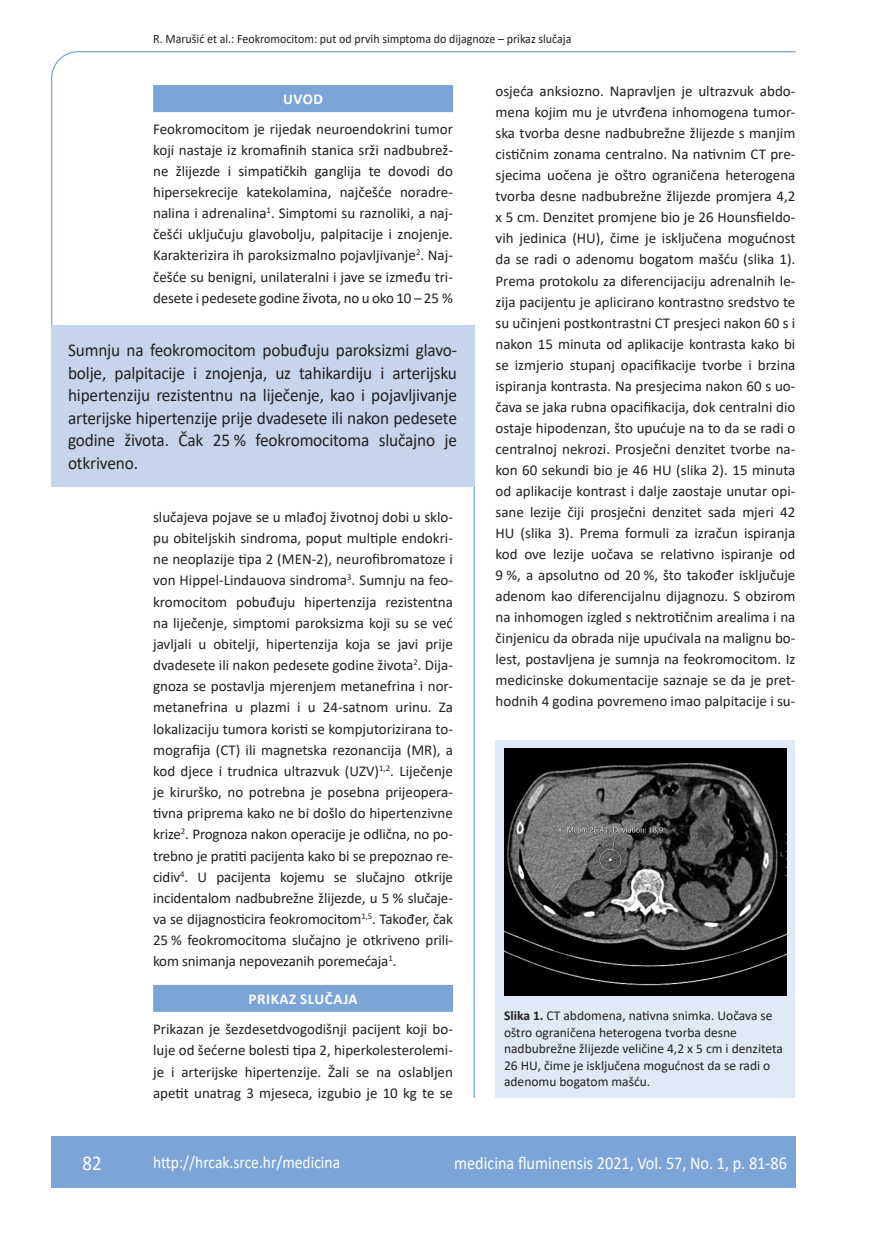
<style>
.page{position:relative;width:872px;height:1234px;background:#fff}
.page>*{position:absolute;margin:0;border:0;box-sizing:border-box;transform-origin:0 0}
.t1{font:21px "Calibri";color:#fff;scale:.9 1}
.anterfile{font:18px/22.5px "Calibri";letter-spacing:-.01em;color:#231f20;text-align:justify;scale:.96 1}
.t2{font:18px "Calibri";color:#fff;scale:.9 1}
.t3{font:17.25px "Calibri";color:#fff;scale:.9 1}
.osnovni_tekst{font:15px/21px "Calibri";letter-spacing:-.005em;color:#231f20;text-align:justify}
.naslov_ruler{font:700 15px "Calibri";letter-spacing:.04em;color:#fff}
.potpis_slika{font:13.5px/16.5px "Calibri";color:#231f20}
.glava{font:12.75px "Calibri";color:#231f20;scale:.94 1}
.s1{font-weight:700}
</style>
<div class="page">
<svg style="left:51px;top:51px;width:745px;height:275px"></svg>
<hr style="left:473px;top:487px;width:2px;height:610px;background:#7ca5d7">
<div style="left:51px;top:1135px;width:744px;height:51px;background:#7ca5d7"></div>
<div style="left:153px;top:85px;width:300px;height:27px;background:#7ca5d7"></div>
<div style="left:51px;top:325px;width:423px;height:161px;background:#c6d5ec"></div>
<div style="left:153px;top:984px;width:300px;height:27px;background:#7ca5d7"></div>
<div style="left:495px;top:739px;width:300px;height:358px;background:#e1e9f6"></div>
<img style="left:504px;top:748px;width:283px;height:247px">
<p class="glava" style="left:153px;top:29px;width:446px">R. Marušić et al.: Feokromocitom: put od prvih simptoma do dijagnoze – prikaz slučaja</p>
<p class="naslov_ruler" style="left:283px;top:88px;width:41px">UVOD</p>
<p class="osnovni_tekst" style="left:153px;top:118px;width:301px">Feokromocitom je rijedak neuroendokrini tumor koji nastaje iz kromafinih stanica srži nadbubrež&shy;ne žlijezde i simpatičkih ganglija te dovodi do hipersekrecije katekolamina, najčešće noradre&shy;nalina i adrenalina<sup>1</sup>. Simptomi su raznoliki, a naj&shy;češći uključuju glavobolju, palpitacije i znojenje.<br>Karakterizira ih paroksizmalno pojavljivanje<sup>2</sup>. Naj&shy;češće su benigni, unilateralni i jave se između tri&shy;desete i pedesete godine života, no u oko 10 – 25 %</p>
<p class="anterfile" style="left:68px;top:338px;width:407px">Sumnju na feokromocitom pobuđuju paroksizmi glavo&shy;bolje, palpitacije i znojenja, uz tahikardiju i arterijsku hipertenziju rezistentnu na liječenje, kao i pojavljivanje arterijske hipertenzije prije dvadesete ili nakon pedesete godine života. Čak 25 % feokromocitoma slučajno je otkriveno.</p>
<p class="osnovni_tekst" style="left:153px;top:506px;width:301px">slučajeva pojave se u mlađoj životnoj dobi u sklo&shy;pu obiteljskih sindroma, poput multiple endokri&shy;ne neoplazije tipa 2 (MEN-2), neurofibromatoze i von Hippel-Lindauova sindroma<sup>3</sup>. Sumnju na feo&shy;kromocitom pobuđuju hipertenzija rezistentna na liječenje, simptomi paroksizma koji su se već javljali u obitelji, hipertenzija koja se javi prije dvadesete ili nakon pedesete godine života<sup>2</sup>. Dija&shy;gnoza se postavlja mjerenjem metanefrina i nor&shy;metanefrina u plazmi i u 24-satnom urinu. Za lokalizaciju tumora koristi se kompjutorizirana to&shy;mografija (CT) ili magnetska rezonancija (MR), a kod djece i trudnica ultrazvuk (UZV)<sup>1,2</sup>. Liječenje je kirurško, no potrebna je posebna prijeopera&shy;tivna priprema kako ne bi došlo do hipertenzivne krize<sup>2</sup>. Prognoza nakon operacije je odlična, no po&shy;trebno je pratiti pacijenta kako bi se prepoznao re&shy;cidiv<sup>4</sup>. U pacijenta kojemu se slučajno otkrije incidentalom nadbubrežne žlijezde, u 5 % slučaje&shy;va se dijagnosticira feokromocitom<sup>1,5</sup>. Također, čak 25 % feokromocitoma slučajno je otkriveno prili&shy;kom snimanja nepovezanih poremećaja<sup>1</sup>.</p>
<p class="naslov_ruler" style="left:248px;top:987px;width:111px">PRIKAZ SLUČAJA</p>
<p class="osnovni_tekst" style="left:153px;top:1018px;width:301px">Prikazan je šezdesetdvogodišnji pacijent koji bo&shy;luje od šećerne bolesti tipa 2, hiperkolesterolemi&shy;je i arterijske hipertenzije. Žali se na oslabljen apetit unatrag 3 mjeseca, izgubio je 10 kg te se</p>
<p class="osnovni_tekst" style="left:495px;top:80px;width:301px">osjeća anksiozno. Napravljen je ultrazvuk abdo&shy;mena kojim mu je utvrđena inhomogena tumor&shy;ska tvorba desne nadbubrežne žlijezde s manjim cističnim zonama centralno. Na nativnim CT pre&shy;sjecima uočena je oštro ograničena heterogena tvorba desne nadbubrežne žlijezde promjera 4,2 x 5 cm. Denzitet promjene bio je 26 Hounsfieldo&shy;vih jedinica (HU), čime je isključena mogućnost da se radi o adenomu bogatom mašću (slika 1).<br>Prema protokolu za diferencijaciju adrenalnih le&shy;zija pacijentu je aplicirano kontrastno sredstvo te su učinjeni postkontrastni CT presjeci nakon 60 s i nakon 15 minuta od aplikacije kontrasta kako bi se izmjerio stupanj opacifikacije tvorbe i brzina ispiranja kontrasta. Na presjecima nakon 60 s uo&shy;čava se jaka rubna opacifikacija, dok centralni dio ostaje hipodenzan, što upućuje na to da se radi o centralnoj nekrozi. Prosječni denzitet tvorbe na&shy;kon 60 sekundi bio je 46 HU (slika 2). 15 minuta od aplikacije kontrast i dalje zaostaje unutar opi&shy;sane lezije čiji prosječni denzitet sada mjeri 42<br>HU (slika 3). Prema formuli za izračun ispiranja kod ove lezije uočava se relativno ispiranje od 9 %, a apsolutno od 20 %, što također isključuje adenom kao diferencijalnu dijagnozu. S obzirom na inhomogen izgled s nektrotičnim arealima i na činjenicu da obrada nije upućivala na malignu bo&shy;lest, postavljena je sumnja na feokromocitom. Iz medicinske dokumentacije saznaje se da je pret&shy;hodnih 4 godina povremeno imao palpitacije i su-</p>
<p class="potpis_slika" style="left:504px;top:1007px;width:280px"><span class="s1">Slika 1.</span> CT abdomena, nativna snimka. Uočava se oštro ograničena heterogena tvorba desne nadbubrežne žlijezde veličine 4,2 x 5 cm i denziteta 26 HU, čime je isključena mogućnost da se radi o adenomu bogatom mašću.</p>
<p class="t1" style="left:82px;top:1147px;width:23px">82</p>
<p class="t3" style="left:153px;top:1149px;width:209px">http://hrcak.srce.hr/medicina</p>
<p class="t2" style="left:454px;top:1149px;width:371px">medicina fluminensis 2021, Vol. 57, No. 1, p. 81-86</p>
</div>
